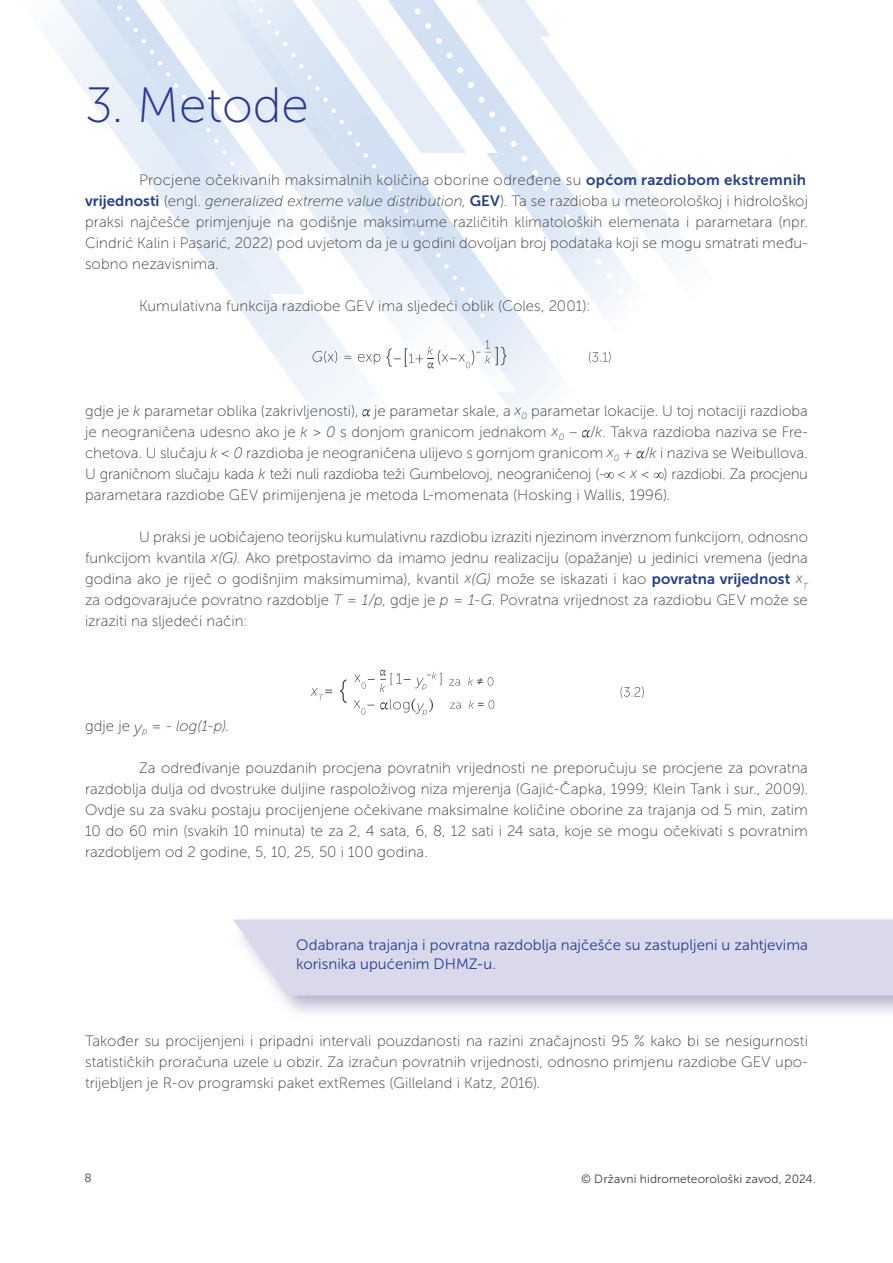
<style>
.page{position:relative;width:893px;height:1263px;background:#fff}
.page>*{position:absolute;margin:0;border:0;box-sizing:border-box;transform-origin:0 0}
.t1{font:49.5px "Museo Sans 100";color:#283890}
.t2{font:15px/21px "Museo Sans 100";letter-spacing:.005em;color:#3e3e3f;text-align:justify}
.t3{font:15px "Museo Sans 300";letter-spacing:.005em;color:#253f8e}
.t4{font:italic 15px "Museo Sans 100";color:#3e3e3f}
.t5{font:12px "Museo Sans 300";letter-spacing:.01em;color:#3e3e3f}
.s1{font-family:"Museo Sans 700";color:#253f8e}
.s2{font-style:italic}
.s3{font-style:normal}
.s4{font-size:16.5px}
</style>
<div class="page">
<svg style="left:302px;top:0;width:379px;height:476px"></svg>
<svg style="left:52px;top:0;width:299px;height:324px"></svg>
<svg style="left:362px;top:409px;width:8px;height:7px"></svg>
<svg style="left:582px;top:430px;width:8px;height:7px"></svg>
<svg style="left:636px;top:451px;width:8px;height:7px"></svg>
<svg style="left:604px;top:472px;width:10px;height:6px"></svg>
<svg style="left:654px;top:472px;width:10px;height:6px"></svg>
<svg style="left:313px;top:340px;width:298px;height:28px"></svg>
<svg style="left:354px;top:670px;width:87px;height:22px"></svg>
<svg style="left:310px;top:679px;width:37px;height:24px"></svg>
<svg style="left:354px;top:698px;width:79px;height:18px"></svg>
<svg style="left:449px;top:677px;width:44px;height:9px"></svg>
<svg style="left:450px;top:700px;width:44px;height:9px"></svg>
<svg style="left:621px;top:687px;width:23px;height:11px"></svg>
<p class="t1" style="left:85px;top:79px;width:225px">3. Metode</p>
<p class="t2" style="left:139px;top:170px;width:669px">Procjene očekivanih maksimalnih količina oborine određene su <span class="s1">općom razdiobom ekstremnih</span></p>
<p class="t2" style="left:85px;top:191px;width:724px"><span class="s1">vrijednosti</span> (engl. <span class="s2">generalized extreme value distribution</span>, <span class="s1">GEV</span>). Ta se razdioba u meteorološkoj i hidrološkoj praksi najčešće primjenjuje na godišnje maksimume različitih klimatoloških elemenata i parametara (npr.<br>Cindrić Kalin i Pasarić, 2022) pod uvjetom da je u godini dovoljan broj podataka koji se mogu smatrati među&shy;sobno nezavisnima.</p>
<p class="t2" style="left:139px;top:296px;width:453px">Kumulativna funkcija razdiobe GEV ima sljedeći oblik (Coles, 2001):</p>
<p class="t2" style="left:85px;top:401px;width:724px">gdje je <span class="s2">k</span> parametar oblika (zakrivljenosti), je parametar skale, a <span class="s2">x</span><sub>0</sub> parametar lokacije. U toj notaciji razdioba je neograničena udesno ako je <span class="s2">k &gt; 0</span> s donjom granicom jednakom <span class="s2">x</span><sub>0</sub> – /<span class="s2">k</span>. Takva razdioba naziva se Fre&shy;chetova. U slučaju <span class="s2">k &lt; 0</span> razdioba je neograničena ulijevo s gornjom granicom <span class="s2">x</span><sub>0</sub> <span class="s2">+</span> /<span class="s2">k</span> i naziva se Weibullova.<br>U graničnom slučaju kada <span class="s2">k</span> teži nuli razdioba teži Gumbelovoj, neograničenoj (- &lt; <span class="s2">x</span> &lt; ) razdiobi. Za procjenu parametara razdiobe GEV primijenjena je metoda L-momenata (Hosking i Wallis, 1996).</p>
<p class="t2" style="left:85px;top:527px;width:724px;text-indent:54px">U praksi je uobičajeno teorijsku kumulativnu razdiobu izraziti njezinom inverznom funkcijom, odnosno funkcijom kvantila <span class="s2">x(G)</span>. Ako pretpostavimo da imamo jednu realizaciju (opažanje) u jedinici vremena (jedna godina ako je riječ o godišnjim maksimumima), kvantil <span class="s2">x(G)</span> može se iskazati i kao <span class="s1">povratna vrijednost</span> <span class="s2">x</span><sub>T </sub>za odgovarajuće povratno razdoblje <span class="s2">T = 1/p</span>, gdje je <span class="s2">p = 1-G</span>. Povratna vrijednost za razdiobu GEV može se izraziti na sljedeći način:</p>
<p class="t4" style="left:85px;top:718px;width:146px"><span class="s3">gdje je</span> <span class="s4">y</span><sub>p</sub> = - log(1-p).</p>
<p class="t2" style="left:85px;top:758px;width:724px;text-indent:54px">Za određivanje pouzdanih procjena povratnih vrijednosti ne preporučuju se procjene za povratna razdoblja dulja od dvostruke duljine raspoloživog niza mjerenja (Gajić-Čapka, 1999; Klein Tank i sur., 2009).<br>Ovdje su za svaku postaju procijenjene očekivane maksimalne količine oborine za trajanja od 5 min, zatim 10 do 60 min (svakih 10 minuta) te za 2, 4 sata, 6, 8, 12 sati i 24 sata, koje se mogu očekivati s povratnim razdobljem od 2 godine, 5, 10, 25, 50 i 100 godina.</p>
<p class="t3" style="left:296px;top:936px;width:513px">Odabrana trajanja i povratna razdoblja najčešće su zastupljeni u zahtjevima</p>
<p class="t3" style="left:296px;top:956px;width:201px">korisnika upućenim DHMZ-u.</p>
<p class="t2" style="left:85px;top:1031px;width:724px">Također su procijenjeni i pripadni intervali pouzdanosti na razini značajnosti 95 % kako bi se nesigurnosti statističkih proračuna uzele u obzir. Za izračun povratnih vrijednosti, odnosno primjenu razdiobe GEV upo&shy;trijebljen je R-ov programski paket extRemes (Gilleland i Katz, 2016).</p>
<p class="t5" style="left:85px;top:1171px;width:9px">8</p>
<p class="t5" style="left:581px;top:1172px;width:236px">© Državni hidrometeorološki zavod, 2024.</p>
</div>
